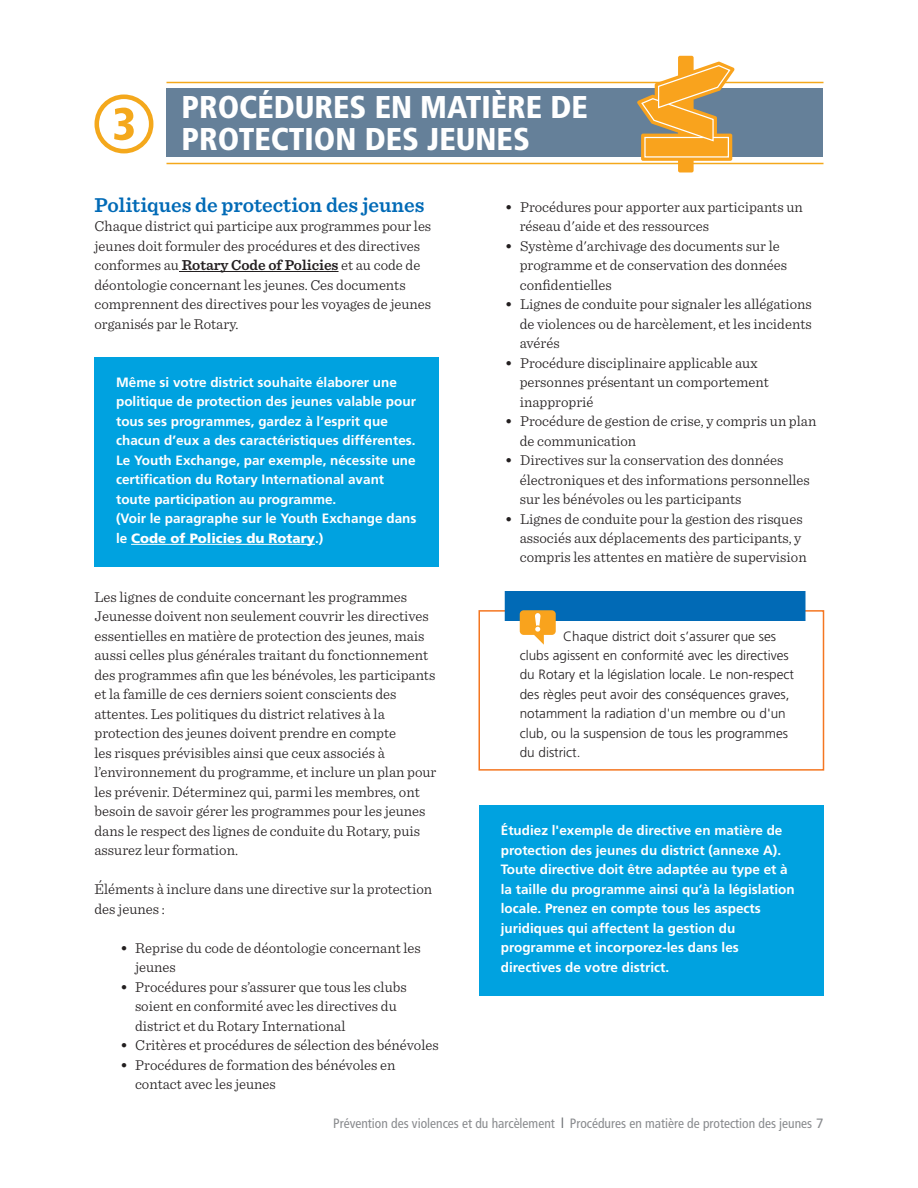
<style>
.page{position:relative;width:918px;height:1188px;background:#fff}
.page>*{position:absolute;margin:0;border:0;box-sizing:border-box;transform-origin:0 0}
.t1{font:900 condensed 31.5px/31.5px "Frutiger LT Std";color:#fff}
.t2{font:600 21px "Sentinel";color:#016ab6}
.t3{font:300 15px/19.5px "Sentinel";color:#231f20}
.t4{font:700 13.5px/19.5px "Frutiger LT Std";color:#fff}
.t5{font:300 13.5px/19.5px "Frutiger LT Std";color:#231f20}
.t6{font:condensed 13.5px "Frutiger LT Std";color:#898b8e}
.s1{font-weight:600}
.s2{font-weight:900}
.s3{font-stretch:normal}
</style>
<div class="page">
<hr style="left:179px;top:271px;width:160px;height:1px;background:#231f20">
<div style="left:94px;top:357px;width:345px;height:210px;background:#00a2e0"></div>
<hr style="left:131px;top:544px;width:184px;height:1px;background:#fff">
<div style="left:166px;top:88px;width:658px;height:70px;background:#658099"></div>
<hr style="left:166px;top:163px;width:658px;height:1px;background:#f4a81c">
<hr style="left:166px;top:82px;width:658px;height:1px;background:#f4a81c">
<div style="left:94px;top:95px;width:59px;height:58px;border:5px solid #f4a81c;border-radius:50%"></div>
<svg style="left:114px;top:108px;width:20px;height:32px"></svg>
<div style="left:478px;top:610px;width:346px;height:161px;border:2px solid #f47621"></div>
<div style="left:505px;top:591px;width:301px;height:30px;background:#016ab6"></div>
<div style="left:479px;top:805px;width:345px;height:191px;background:#00a2e0"></div>
<svg style="left:520px;top:610px;width:36px;height:35px"></svg>
<svg style="left:637px;top:56px;width:98px;height:116px"></svg>
<h1 class="t1" style="left:182px;top:91px;width:408px">PROCÉDURES EN MATIÈRE DE<br>PROTECTION DES JEUNES</h1>
<h2 class="t2" style="left:94px;top:188px;width:332px">Politiques de protection des jeunes</h2>
<p class="t3" style="left:94px;top:215px;width:338px">Chaque district qui participe aux programmes pour les jeunes doit formuler des procédures et des directives conformes au <span class="s1">Rotary Code of Policies</span> et au code de déontologie concernant les jeunes. Ces documents comprennent des directives pour les voyages de jeunes organisés par le Rotary.</p>
<p class="t4" style="left:116px;top:373px;width:302px">Même si votre district souhaite élaborer une politique de protection des jeunes valable pour tous ses programmes, gardez à l’esprit que chacun d’eux a des caractéristiques différentes.<br>Le Youth Exchange, par exemple, nécessite une certification du Rotary International avant toute participation au programme.<br>(Voir le paragraphe sur le Youth Exchange dans le <span class="s2">Code of Policies du Rotary</span>.)</p>
<p class="t3" style="left:94px;top:586px;width:343px">Les lignes de conduite concernant les programmes Jeunesse doivent non seulement couvrir les directives essentielles en matière de protection des jeunes, mais aussi celles plus générales traitant du fonctionnement des programmes afin que les bénévoles, les participants et la famille de ces derniers soient conscients des attentes. Les politiques du district relatives à la protection des jeunes doivent prendre en compte<br>les risques prévisibles ainsi que ceux associés à l’environnement du programme, et inclure un plan pour les prévenir. Déterminez qui, parmi les membres, ont besoin de savoir gérer les programmes pour les jeunes dans le respect des lignes de conduite du Rotary, puis assurez leur formation.</p>
<p class="t3" style="left:94px;top:878px;width:339px">Éléments à inclure dans une directive sur la protection des jeunes :</p>
<p class="t3" style="left:135px;top:937px;width:287px;text-indent:-15px"><span class="s1">•</span> Reprise du code de déontologie concernant les jeunes</p>
<p class="t3" style="left:135px;top:976px;width:273px;text-indent:-15px"><span class="s1">•</span> Procédures pour s’assurer que tous les clubs soient en conformité avec les directives du district et du Rotary International</p>
<p class="t3" style="left:120px;top:1034px;width:320px"><span class="s1">•</span> Critères et procédures de sélection des bénévoles</p>
<p class="t3" style="left:135px;top:1054px;width:262px;text-indent:-15px"><span class="s1">•</span> Procédures de formation des bénévoles en contact avec les jeunes</p>
<p class="t3" style="left:520px;top:196px;width:285px;text-indent:-15px"><span class="s1">•</span> Procédures pour apporter aux participants un réseau d'aide et des ressources</p>
<p class="t3" style="left:520px;top:235px;width:269px;text-indent:-15px"><span class="s1">•</span> Système d'archivage des documents sur le programme et de conservation des données confidentielles</p>
<p class="t3" style="left:520px;top:293px;width:294px;text-align:justify;text-indent:-15px"><span class="s1">•</span> Lignes de conduite pour signaler les allégations de violences ou de harcèlement, et les incidents avérés</p>
<p class="t3" style="left:520px;top:352px;width:251px;text-indent:-15px"><span class="s1">•</span> Procédure disciplinaire applicable aux personnes présentant un comportement inapproprié</p>
<p class="t3" style="left:520px;top:410px;width:298px;text-indent:-15px"><span class="s1">•</span> Procédure de gestion de crise, y compris un plan de communication</p>
<p class="t3" style="left:520px;top:449px;width:292px;text-indent:-15px"><span class="s1">•</span> Directives sur la conservation des données électroniques et des informations personnelles sur les bénévoles ou les participants</p>
<p class="t3" style="left:520px;top:508px;width:288px;text-indent:-15px"><span class="s1">•</span> Lignes de conduite pour la gestion des risques associés aux déplacements des participants, y compris les attentes en matière de supervision</p>
<p class="t5" style="left:520px;top:626px;width:276px;text-indent:43px">Chaque district doit s’assurer que ses clubs agissent en conformité avec les directives du Rotary et la législation locale. Le non-respect des règles peut avoir des conséquences graves, notamment la radiation d'un membre ou d'un club, ou la suspension de tous les programmes du district.</p>
<p class="t4" style="left:501px;top:821px;width:295px">Étudiez l'exemple de directive en matière de protection des jeunes du district (annexe A).<br>Toute directive doit être adaptée au type et à la taille du programme ainsi qu’à la législation locale. Prenez en compte tous les aspects juridiques qui affectent la gestion du programme et incorporez-les dans les directives de votre district.</p>
<p class="t6" style="left:333px;top:1115px;width:492px">Prévention des violences et du harcèlement Procédures en matière de protection des jeunes <span class="s3">7</span></p>
</div>
